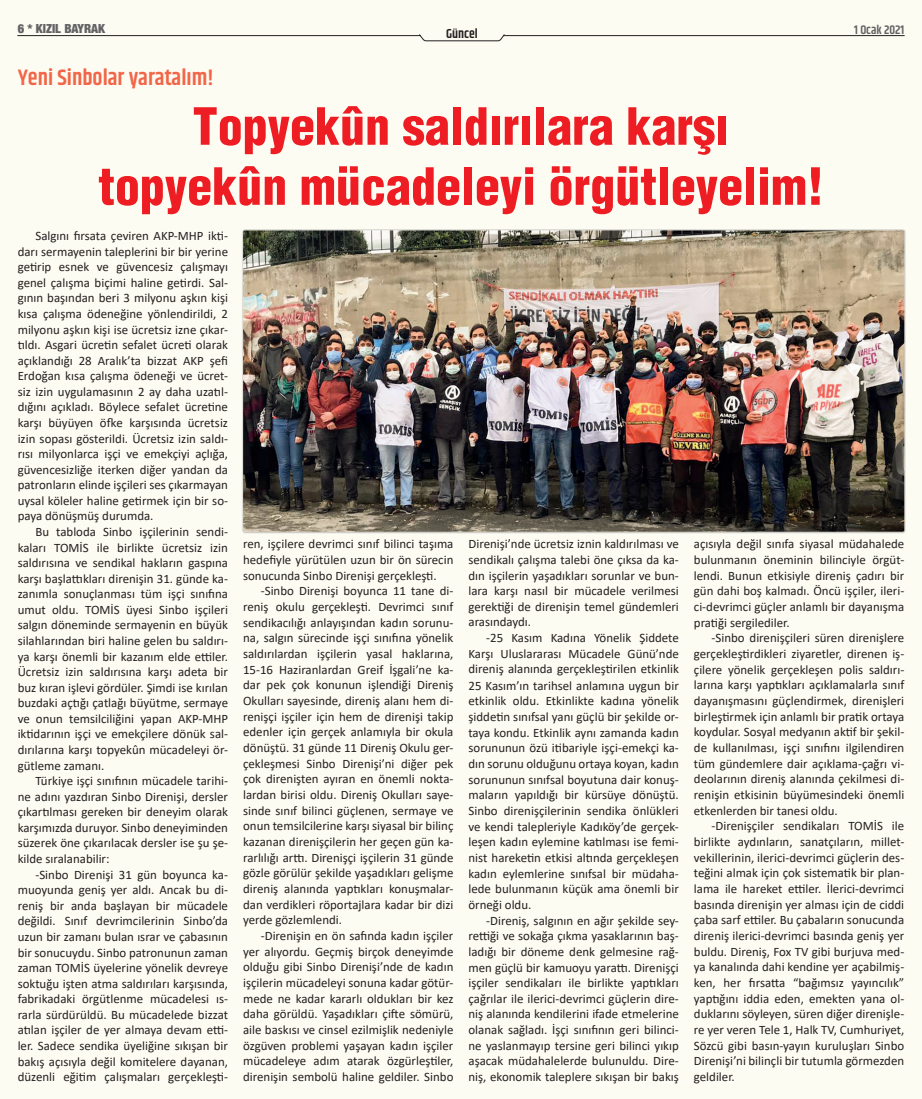
<style>
.page{position:relative;width:922px;height:1099px;background:#fff}
.page>*{position:absolute;margin:0;border:0;box-sizing:border-box;transform-origin:0 0}
.ana_başlık{font:900 condensed 50px/60px "Helvetica";color:#ee1d23;text-align:center}
.üst_başlık{font:600 22.5px "Khand";color:#f26648}
.t1{font:600 13.12px "Khand";color:#231f20}
.t2{font:12.88px/15.6px "Calibri";color:#231f20;text-align:justify}
.t3{font:900 condensed 12.5px "Helvetica Neue";color:#636366}
.t4{font:600 12.5px "Khand";color:#636366}
</style>
<div class="page">
<div style="left:0;top:0;width:921px;height:1098px;background:#fdfcf3"></div>
<hr style="left:18px;top:35px;width:402px;height:1px;background:#231f20">
<hr style="left:503px;top:35px;width:400px;height:1px;background:#231f20">
<svg style="left:419px;top:34px;width:85px;height:7px"></svg>
<img style="left:243px;top:230px;width:661px;height:301px">
<p class="t3" style="left:18px;top:20px;width:89px">6 * KIZIL BAYRAK</p>
<p class="t4" style="left:854px;top:22px;width:52px">1 Ocak 2021</p>
<p class="t1" style="left:446px;top:25px;width:33px">Güncel</p>
<p class="üst_başlık" style="left:18px;top:62px;width:198px">Yeni Sinbolar yaratalım!</p>
<p class="ana_başlık" style="left:98px;top:96px;width:726px">Topyekûn saldırılara karşı topyekûn mücadeleyi örgütleyelim!</p>
<p class="t2" style="left:18px;top:228px;width:212px;text-indent:18px">Salgını fırsata çeviren AKP-MHP ikti&shy;darı sermayenin taleplerini bir bir yerine getirip esnek ve güvencesiz çalışmayı genel çalışma biçimi haline getirdi. Sal&shy;gının başından beri 3 milyonu aşkın kişi kısa çalışma ödeneğine yönlendirildi, 2 milyonu aşkın kişi ise ücretsiz izne çıkar&shy;tıldı. Asgari ücretin sefalet ücreti olarak açıklandığı 28 Aralık’ta bizzat AKP şefi Erdoğan kısa çalışma ödeneği ve ücret&shy;siz izin uygulamasının 2 ay daha uzatıl&shy;dığını açıkladı. Böylece sefalet ücretine karşı büyüyen öfke karşısında ücretsiz izin sopası gösterildi. Ücretsiz izin saldı&shy;rısı milyonlarca işçi ve emekçiyi açlığa, güvencesizliğe iterken diğer yandan da patronların elinde işçileri ses çıkarmayan uysal köleler haline getirmek için bir so&shy;paya dönüşmüş durumda.</p>
<p class="t2" style="left:18px;top:523px;width:212px;text-indent:18px">Bu tabloda Sinbo işçilerinin sendi&shy;kaları TOMİS ile birlikte ücretsiz izin saldırısına ve sendikal hakların gaspına karşı başlattıkları direnişin 31. günde ka&shy;zanımla sonuçlanması tüm işçi sınıfına umut oldu. TOMİS üyesi Sinbo işçileri salgın döneminde sermayenin en büyük silahlarından biri haline gelen bu saldırı&shy;ya karşı önemli bir kazanım elde ettiler.<br>Ücretsiz izin saldırısına karşı adeta bir buz kıran işlevi gördüler. Şimdi ise kırılan buzdaki açtığı çatlağı büyütme, sermaye ve onun temsilciliğini yapan AKP-MHP iktidarının işçi ve emekçilere dönük sal&shy;dırılarına karşı topyekûn mücadeleyi ör&shy;gütleme zamanı.</p>
<p class="t2" style="left:18px;top:772px;width:212px;text-indent:18px">Türkiye işçi sınıfının mücadele tarihi&shy;ne adını yazdıran Sinbo Direnişi, dersler çıkartılması gereken bir deneyim olarak karşımızda duruyor. Sinbo deneyiminden süzerek öne çıkarılacak dersler ise şu şe&shy;kilde sıralanabilir:</p>
<p class="t2" style="left:18px;top:866px;width:212px;text-indent:18px">-Sinbo Direnişi 31 gün boyunca ka&shy;muoyunda geniş yer aldı. Ancak bu di&shy;reniş bir anda başlayan bir mücadele değildi. Sınıf devrimcilerinin Sinbo’da uzun bir zamanı bulan ısrar ve çabasının bir sonucuydu. Sinbo patronunun zaman zaman TOMİS üyelerine yönelik devreye soktuğu işten atma saldırıları karşısında, fabrikadaki örgütlenme mücadelesi ıs&shy;rarla sürdürüldü. Bu mücadelede bizzat atılan işçiler de yer almaya devam etti&shy;ler. Sadece sendika üyeliğine sıkışan bir bakış açısıyla değil komitelere dayanan, düzenli eğitim çalışmaları gerçekleşti-</p>
<p class="t2" style="left:243px;top:536px;width:212px">ren, işçilere devrimci sınıf bilinci taşıma hedefiyle yürütülen uzun bir ön sürecin sonucunda Sinbo Direnişi gerçekleşti.</p>
<p class="t2" style="left:243px;top:583px;width:212px;text-indent:18px">-Sinbo Direnişi boyunca 11 tane di&shy;reniş okulu gerçekleşti. Devrimci sınıf sendikacılığı anlayışından kadın sorunu&shy;na, salgın sürecinde işçi sınıfına yönelik saldırılardan işçilerin yasal haklarına, 15-16 Haziranlardan Greif İşgali’ne ka&shy;dar pek çok konunun işlendiği Direniş Okulları sayesinde, direniş alanı hem di&shy;renişçi işçiler için hem de direnişi takip edenler için gerçek anlamıyla bir okula dönüştü. 31 günde 11 Direniş Okulu ger&shy;çekleşmesi Sinbo Direnişi’ni diğer pek çok direnişten ayıran en önemli nokta&shy;lardan birisi oldu. Direniş Okulları saye&shy;sinde sınıf bilinci güçlenen, sermaye ve onun temsilcilerine karşı siyasal bir bilinç kazanan direnişçilerin her geçen gün ka&shy;rarlılığı arttı. Direnişçi işçilerin 31 günde gözle görülür şekilde yaşadıkları gelişme direniş alanında yaptıkları konuşmalar&shy;dan verdikleri röportajlara kadar bir dizi yerde gözlemlendi.</p>
<p class="t2" style="left:243px;top:927px;width:212px;text-indent:18px">-Direnişin en ön safında kadın işçiler yer alıyordu. Geçmiş birçok deneyimde olduğu gibi Sinbo Direnişi’nde de kadın işçilerin mücadeleyi sonuna kadar götür&shy;mede ne kadar kararlı oldukları bir kez daha görüldü. Yaşadıkları çifte sömürü, aile baskısı ve cinsel ezilmişlik nedeniyle özgüven problemi yaşayan kadın işçiler mücadeleye adım atarak özgürleştiler, direnişin sembolü haline geldiler. Sinbo</p>
<p class="t2" style="left:468px;top:535px;width:212px">Direnişi’nde ücretsiz iznin kaldırılması ve sendikalı çalışma talebi öne çıksa da ka&shy;dın işçilerin yaşadıkları sorunlar ve bun&shy;lara karşı nasıl bir mücadele verilmesi gerektiği de direnişin temel gündemleri arasındaydı.</p>
<p class="t2" style="left:468px;top:629px;width:212px;text-indent:18px">-25 Kasım Kadına Yönelik Şiddete Karşı Uluslararası Mücadele Günü’nde direniş alanında gerçekleştirilen etkinlik 25 Kasım’ın tarihsel anlamına uygun bir etkinlik oldu. Etkinlikte kadına yönelik şiddetin sınıfsal yanı güçlü bir şekilde or&shy;taya kondu. Etkinlik aynı zamanda kadın sorununun özü itibariyle işçi-emekçi ka&shy;dın sorunu olduğunu ortaya koyan, kadın sorununun sınıfsal boyutuna dair konuş&shy;maların yapıldığı bir kürsüye dönüştü.<br>Sinbo direnişçilerinin sendika önlükleri ve kendi talepleriyle Kadıköy’de gerçek&shy;leşen kadın eylemine katılması ise femi&shy;nist hareketin etkisi altında gerçekleşen kadın eylemlerine sınıfsal bir müdaha&shy;lede bulunmanın küçük ama önemli bir örneği oldu.</p>
<p class="t2" style="left:468px;top:912px;width:212px;text-indent:18px">-Direniş, salgının en ağır şekilde sey&shy;rettiği ve sokağa çıkma yasaklarının baş&shy;ladığı bir döneme denk gelmesine rağ&shy;men güçlü bir kamuoyu yarattı. Direnişçi işçiler sendikaları ile birlikte yaptıkları çağrılar ile ilerici-devrimci güçlerin dire&shy;niş alanında kendilerini ifade etmelerine olanak sağladı. İşçi sınıfının geri bilinci&shy;ne yaslanmayıp tersine geri bilinci yıkıp aşacak müdahalelerde bulunuldu. Dire&shy;niş, ekonomik taleplere sıkışan bir bakış</p>
<p class="t2" style="left:693px;top:536px;width:212px">açısıyla değil sınıfa siyasal müdahalede bulunmanın öneminin bilinciyle örgüt&shy;lendi. Bunun etkisiyle direniş çadırı bir gün dahi boş kalmadı. Öncü işçiler, ileri&shy;ci-devrimci güçler anlamlı bir dayanışma pratiği sergilediler.</p>
<p class="t2" style="left:693px;top:630px;width:212px;text-indent:18px">-Sinbo direnişçileri süren direnişlere gerçekleştirdikleri ziyaretler, direnen iş&shy;çilere yönelik gerçekleşen polis saldırı&shy;larına karşı yaptıkları açıklamalarla sınıf dayanışmasını güçlendirmek, direnişleri birleştirmek için anlamlı bir pratik ortaya koydular. Sosyal medyanın aktif bir şekil&shy;de kullanılması, işçi sınıfını ilgilendiren tüm gündemlere dair açıklama-çağrı vi&shy;deolarının direniş alanında çekilmesi di&shy;renişin etkisinin büyümesindeki önemli etkenlerden bir tanesi oldu.</p>
<p class="t2" style="left:693px;top:818px;width:212px;text-indent:18px">-Direnişçiler sendikaları TOMİS ile birlikte aydınların, sanatçıların, millet&shy;vekillerinin, ilerici-devrimci güçlerin des&shy;teğini almak için çok sistematik bir plan&shy;lama ile hareket ettiler. İlerici-devrimci basında direnişin yer alması için de ciddi çaba sarf ettiler. Bu çabaların sonucunda direniş ilerici-devrimci basında geniş yer buldu. Direniş, Fox TV gibi burjuva med&shy;ya kanalında dahi kendine yer açabilmiş&shy;ken, her fırsatta “bağımsız yayıncılık” yaptığını iddia eden, emekten yana ol&shy;duklarını söyleyen, süren diğer direnişle&shy;re yer veren Tele 1, Halk TV, Cumhuriyet, Sözcü gibi basın-yayın kuruluşları Sinbo Direnişi’ni bilinçli bir tutumla görmezden geldiler.</p>
</div>
